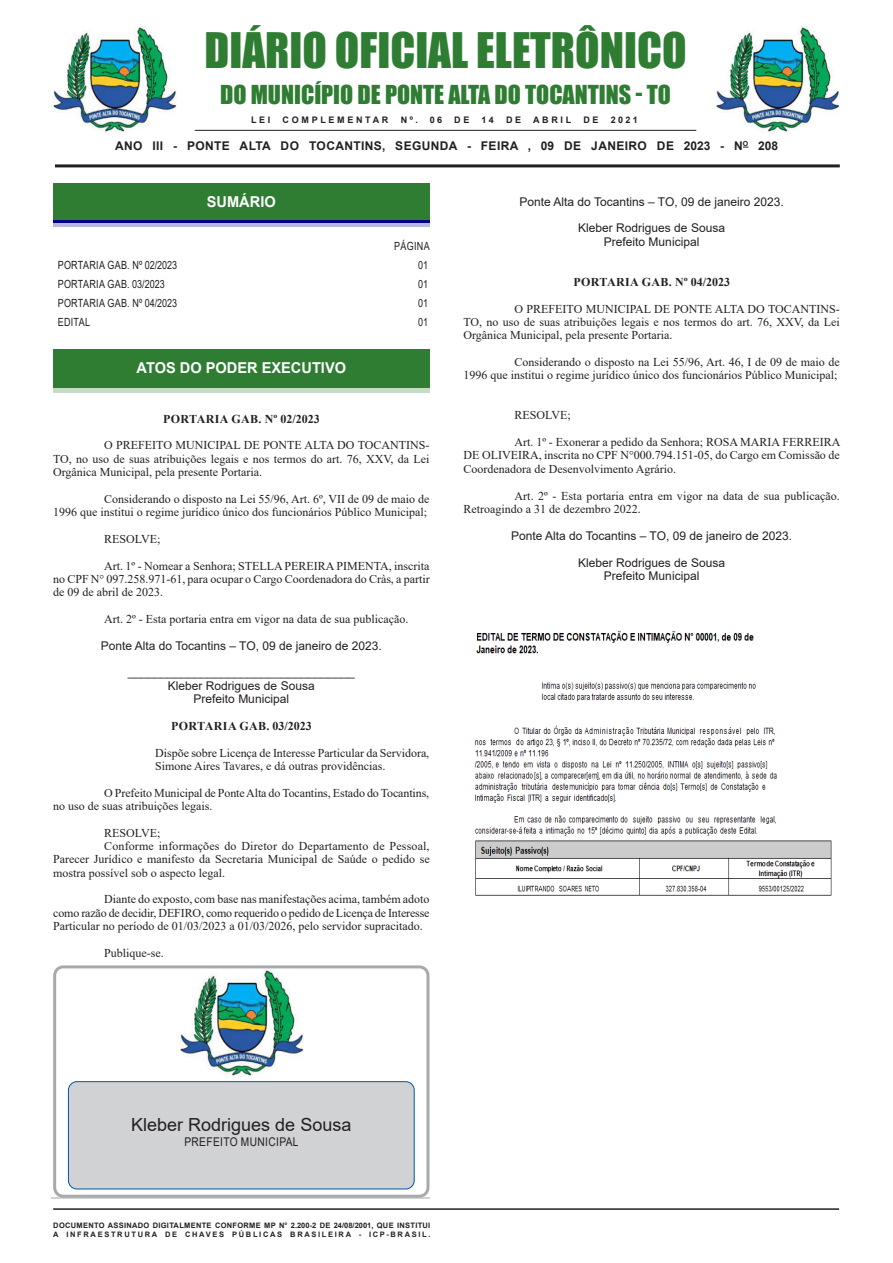
<style>
.page{position:relative;width:893px;height:1263px;background:#fff}
.page>*{position:absolute;margin:0;border:0;box-sizing:border-box;transform-origin:0 0}
.t1{font:45px "Impact";color:#2e7d32}
.t2{font:24px "Impact";color:#2e7d32}
.t3{font:18px "Arial";color:#231f20}
.Chancela{font:700 15px "Arial";color:#fff}
.CORPO_DE_TEXTO{font:12px/13.4px "Times New Roman";color:#231f20;text-align:justify}
.CARGO{font:12px "Arial";color:#231f20}
.EMENTA{font:12px/13.4px "Times New Roman";color:#231f20}
.t4{font:700 12px "Arial";letter-spacing:.03em;color:#231f20}
.TITULOS{font:700 12px "Times New Roman";letter-spacing:.035em;color:#231f20}
.CARGO-2{font:12px "Arial";letter-spacing:.035em;color:#231f20;scale:.85 1}
.Sumario{font:11.25px "Arial";letter-spacing:.035em;color:#231f20;scale:.8 1}
.t5{font:700 9px "Arial";letter-spacing:.295em;color:#231f20}
.t6{font:700 7.5px "Arial";letter-spacing:.04em;color:#231f20}
.t7{font:700 7.5px "Arial";letter-spacing:.225em;color:#231f20}
</style>
<div class="page">
<hr style="left:53px;top:1208px;width:786px;height:2px;background:#231f20">
<hr style="left:55px;top:164px;width:785px;height:3px;background:#231f20">
<hr style="left:195px;top:130px;width:501px;height:1px;background:#231f20">
<svg style="left:53px;top:222px;width:376px;height:5px;background:#9393c8"></svg>
<div style="left:53px;top:187px;width:376px;height:35px;background:#000080"></div>
<div style="left:53px;top:184px;width:376px;height:36px;background:#2e7d32"></div>
<hr style="left:51px;top:1198px;width:378px;height:1px;background:#d1d2d4">
<img style="left:716px;top:27px;width:124px;height:106px">
<img style="left:53px;top:27px;width:123px;height:106px">
<div style="left:53px;top:965px;width:376px;height:233px;border:3px solid #a8a9ad;border-radius:9px"></div>
<div style="left:68px;top:1082px;width:346px;height:107px;background:#d1d2d4;border-radius:9px"></div>
<div style="left:68px;top:1081px;width:346px;height:108px;border:1px solid #0057a8;border-radius:9px"></div>
<img style="left:180px;top:970px;width:123px;height:106px">
<div style="left:53px;top:356px;width:376px;height:37px;background:#c4dbc6"></div>
<div style="left:53px;top:353px;width:376px;height:35px;background:#2e7d32"></div>
<div style="left:53px;top:349px;width:376px;height:37px;background:#2e7d32"></div>
<img style="left:474px;top:630px;width:358px;height:266px">
<p class="t1" style="left:205px;top:16px;width:483px">DIÁRIO OFICIAL ELETRÔNICO</p>
<p class="t2" style="left:220px;top:76px;width:452px">DO MUNICÍPIO DE PONTE ALTA DO TOCANTINS - TO</p>
<p class="t5" style="left:251px;top:114px;width:21px">LEI</p>
<p class="t5" style="left:283px;top:114px;width:107px">COMPLEMENTAR</p>
<p class="t5" style="left:401px;top:114px;width:43px">Nº. 06</p>
<p class="t5" style="left:454px;top:114px;width:17px">D E</p>
<p class="t5" style="left:481px;top:114px;width:14px">1 4</p>
<p class="t5" style="left:506px;top:114px;width:17px">D E</p>
<p class="t5" style="left:533px;top:114px;width:40px">ABRIL</p>
<p class="t5" style="left:583px;top:114px;width:17px">D E</p>
<p class="t5" style="left:611px;top:114px;width:29px">2021</p>
<p class="t4" style="left:115px;top:138px;width:665px">ANO III - PONTE ALTA DO TOCANTINS, SEGUNDA - FEIRA , 09 DE JANEIRO DE 2023 - N<sup>O</sup> 208</p>
<p class="Chancela" style="left:207px;top:192px;width:70px">SUMÁRIO</p>
<p class="Sumario" style="left:394px;top:238px;width:46px">PÁGINA</p>
<p class="Sumario" style="left:58px;top:257px;width:151px">PORTARIA GAB. Nº 02/2023</p>
<p class="Sumario" style="left:418px;top:257px;width:14px">01</p>
<p class="Sumario" style="left:58px;top:276px;width:135px">PORTARIA GAB. 03/2023</p>
<p class="Sumario" style="left:418px;top:276px;width:14px">01</p>
<p class="Sumario" style="left:58px;top:295px;width:151px">PORTARIA GAB. Nº 04/2023</p>
<p class="Sumario" style="left:418px;top:295px;width:14px">01</p>
<p class="Sumario" style="left:58px;top:314px;width:42px">EDITAL</p>
<p class="Sumario" style="left:418px;top:314px;width:14px">01</p>
<p class="Chancela" style="left:137px;top:357px;width:211px">ATOS DO PODER EXECUTIVO</p>
<p class="TITULOS" style="left:163px;top:410px;width:158px">PORTARIA GAB. Nº 02/2023</p>
<p class="CORPO_DE_TEXTO" style="left:53px;top:438px;width:378px;text-indent:51px">O PREFEITO MUNICIPAL DE PONTE ALTA DO TOCANTINS-TO, no uso de suas atribuições legais e nos termos do art. 76, XXV, da Lei Orgânica Municipal, pela presente Portaria.</p>
<p class="CORPO_DE_TEXTO" style="left:53px;top:492px;width:378px;text-align:right">Considerando o disposto na Lei 55/96, Art. 6º, VII de 09 de maio de<br>1996 que institui o regime jurídico único dos funcionários Público Municipal;</p>
<p class="CORPO_DE_TEXTO" style="left:104px;top:532px;width:58px">RESOLVE;</p>
<p class="CORPO_DE_TEXTO" style="left:53px;top:558px;width:378px;text-indent:51px">Art. 1º - Nomear a Senhora; STELLA PEREIRA PIMENTA, inscrita no CPF N° 097.258.971-61, para ocupar o Cargo Coordenadora do Cràs, a partir de 09 de abril de 2023.</p>
<p class="CORPO_DE_TEXTO" style="left:104px;top:612px;width:306px">Art. 2º - Esta portaria entra em vigor na data de sua publicação.</p>
<p class="CARGO" style="left:101px;top:637px;width:282px">Ponte Alta do Tocantins – TO, 09 de janeiro de 2023.</p>
<p class="CARGO" style="left:128px;top:664px;width:228px">__________________________________</p>
<p class="CARGO" style="left:168px;top:677px;width:148px">Kleber Rodrigues de Sousa</p>
<p class="CARGO" style="left:194px;top:691px;width:97px">Prefeito Municipal</p>
<p class="TITULOS" style="left:171px;top:717px;width:142px">PORTARIA GAB. 03/2023</p>
<p class="EMENTA" style="left:155px;top:745px;width:276px">Dispõe sobre Licença de Interesse Particular da Servidora,<br>Simone Aires Tavares, e dá outras providências.</p>
<p class="CORPO_DE_TEXTO" style="left:53px;top:785px;width:378px;text-indent:51px">O Prefeito Municipal de Ponte Alta do Tocantins, Estado do Tocantins, no uso de suas atribuições legais.</p>
<p class="CORPO_DE_TEXTO" style="left:104px;top:825px;width:58px">RESOLVE;</p>
<p class="CORPO_DE_TEXTO" style="left:53px;top:839px;width:378px;text-indent:51px">Conforme informações do Diretor do Departamento de Pessoal, Parecer Jurídico e manifesto da Secretaria Municipal de Saúde o pedido se mostra possível sob o aspecto legal.</p>
<p class="CORPO_DE_TEXTO" style="left:53px;top:892px;width:378px;text-indent:51px">Diante do exposto, com base nas manifestações acima, também adoto como razão de decidir, DEFIRO, como requerido o pedido de Licença de Interesse Particular no período de 01/03/2023 a 01/03/2026, pelo servidor supracitado.</p>
<p class="CORPO_DE_TEXTO" style="left:104px;top:946px;width:61px">Publique-se.</p>
<p class="CARGO" style="left:520px;top:193px;width:266px">Ponte Alta do Tocantins – TO, 09 de janeiro 2023.</p>
<p class="CARGO" style="left:578px;top:220px;width:148px">Kleber Rodrigues de Sousa</p>
<p class="CARGO" style="left:604px;top:233px;width:97px">Prefeito Municipal</p>
<p class="TITULOS" style="left:573px;top:273px;width:158px">PORTARIA GAB. Nº 04/2023</p>
<p class="CORPO_DE_TEXTO" style="left:463px;top:301px;width:378px;text-indent:51px">O PREFEITO MUNICIPAL DE PONTE ALTA DO TOCANTINS-TO, no uso de suas atribuições legais e nos termos do art. 76, XXV, da Lei Orgânica Municipal, pela presente Portaria.</p>
<p class="CORPO_DE_TEXTO" style="left:463px;top:355px;width:378px;text-align:right">Considerando o disposto na Lei 55/96, Art. 46, I de 09 de maio de<br>1996 que institui o regime jurídico único dos funcionários Público Municipal;</p>
<p class="CORPO_DE_TEXTO" style="left:514px;top:408px;width:58px">RESOLVE;</p>
<p class="CORPO_DE_TEXTO" style="left:463px;top:435px;width:378px;text-indent:51px">Art. 1º - Exonerar a pedido da Senhora; ROSA MARIA FERREIRA DE OLIVEIRA, inscrita no CPF N°000.794.151-05, do Cargo em Comissão de Coordenadora de Desenvolvimento Agrário.</p>
<p class="CORPO_DE_TEXTO" style="left:463px;top:488px;width:378px;text-indent:51px">Art. 2º - Esta portaria entra em vigor na data de sua publicação.<br>Retroagindo a 31 de dezembro 2022.</p>
<p class="CARGO" style="left:511px;top:527px;width:282px">Ponte Alta do Tocantins – TO, 09 de janeiro de 2023.</p>
<p class="CARGO" style="left:578px;top:554px;width:148px">Kleber Rodrigues de Sousa</p>
<p class="CARGO" style="left:604px;top:568px;width:97px">Prefeito Municipal</p>
<p class="t3" style="left:131px;top:1112px;width:222px">Kleber Rodrigues de Sousa</p>
<p class="CARGO-2" style="left:184px;top:1133px;width:136px">PREFEITO MUNICIPAL</p>
<p class="t6" style="left:53px;top:1220px;width:379px">DOCUMENTO ASSINADO DIGITALMENTE CONFORME MP N° 2.200-2 DE 24/08/2001, QUE INSTITUI</p>
<p class="t7" style="left:53px;top:1229px;width:379px">A INFRAESTRUTURA DE CHAVES PÚBLICAS BRASILEIRA - ICP-BRASIL.</p>
</div>
